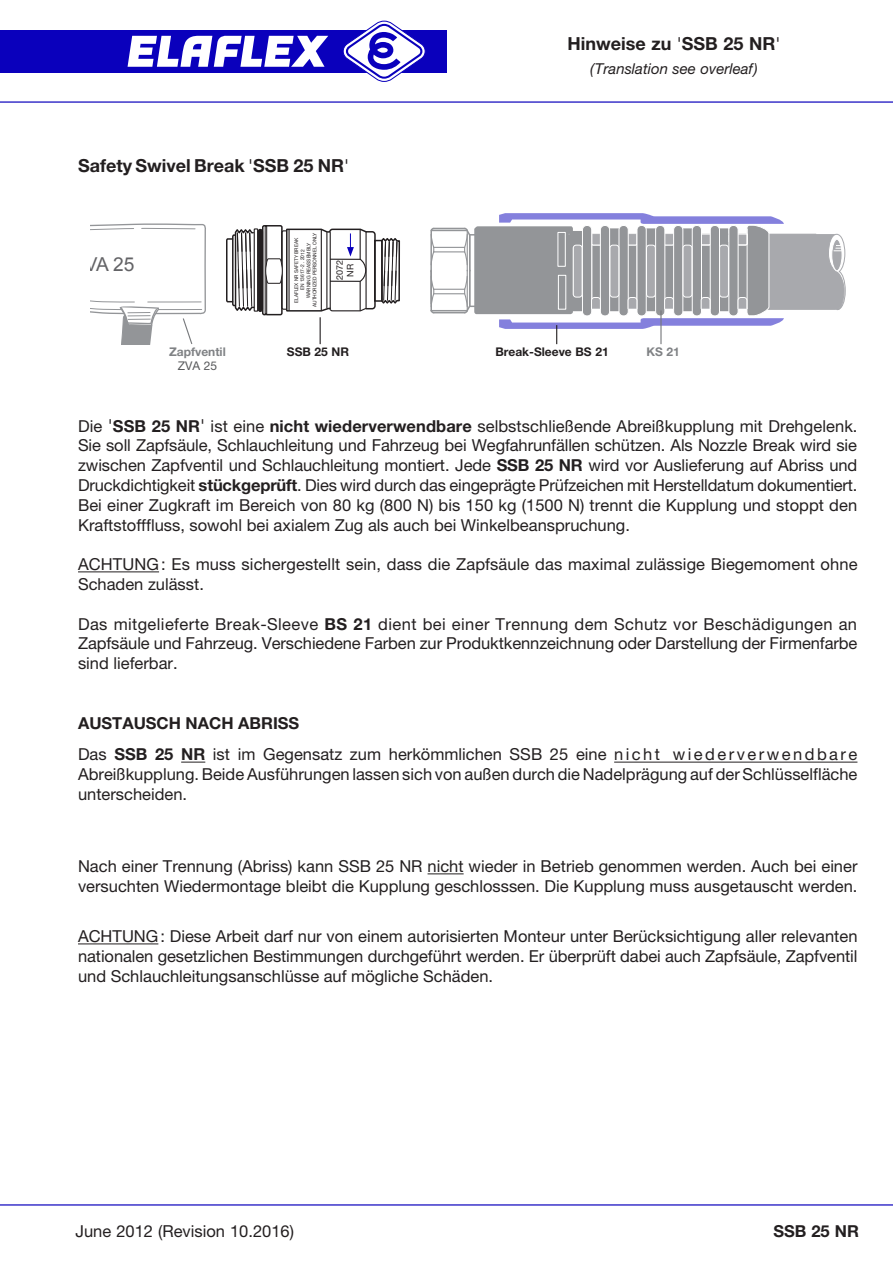
<style>
.page{position:relative;width:893px;height:1263px;background:#fff}
.page>*{position:absolute;margin:0;border:0;box-sizing:border-box;transform-origin:0 0}
.t1{font:19.2px "Arial";color:#636366}
.t2{font:700 18px "Helvetica Neue LTW1 G";color:#231f20}
.Fließ-8pt{font:16.5px/19.8px "Helvetica Neue LTW1 G";color:#231f20;text-align:justify}
.Fließ-8pt-2{font:700 16.5px "Helvetica Neue LTW1 G";color:#231f20}
.t3{font:italic 15px "Helvetica Neue LTW1 G";color:#231f20}
.t4{font:700 12px "Helvetica Neue LTW1 G";color:#231f20}
.t5{font:700 12px "Helvetica Neue LTW1 G";color:#808285}
.t6{font:12px "Helvetica Neue LTW1 G";color:#57585a}
.t7{font:9px/10.8px "Helvetica Neue LTW1 G";color:#231f20;text-align:center}
.t8{font:5.1px/6.1px "Helvetica Neue LTW1 G";letter-spacing:-.005em;color:#231f20;text-align:center;scale:.95 1}
.s1{font-weight:400}
.s2{font-size:18px}
.s3{font-weight:700}
</style>
<div class="page">
<hr style="left:0;top:1204px;width:893px;height:1px;background:#0a00bc">
<hr style="left:0;top:101px;width:893px;height:2px;background:#0a00bc">
<div style="left:0;top:30px;width:446px;height:43px;background:#0a00bc"></div>
<svg style="left:343px;top:21px;width:83px;height:61px"></svg>
<svg style="left:128px;top:35px;width:200px;height:32px"></svg>
<hr style="left:434px;top:312px;width:31px;height:1px;background:#939598">
<hr style="left:431px;top:310px;width:36px;height:1px;background:#939598">
<svg style="left:430px;top:280px;width:5px;height:34px"></svg>
<hr style="left:434px;top:293px;width:31px;height:1px;background:#939598">
<hr style="left:434px;top:289px;width:30px;height:1px;background:#939598">
<hr style="left:430px;top:270px;width:2px;height:34px;background:#939598">
<hr style="left:430px;top:231px;width:2px;height:40px;background:#939598">
<hr style="left:434px;top:228px;width:31px;height:1px;background:#939598">
<hr style="left:431px;top:230px;width:36px;height:1px;background:#939598">
<svg style="left:430px;top:227px;width:5px;height:39px"></svg>
<hr style="left:434px;top:247px;width:31px;height:1px;background:#939598">
<hr style="left:434px;top:251px;width:30px;height:1px;background:#939598">
<svg style="left:463px;top:213px;width:383px;height:131px"></svg>
<hr style="left:660px;top:310px;width:2px;height:34px;background:#76787b">
<hr style="left:78px;top:571px;width:81px;height:1px;background:#231f20">
<svg style="left:181px;top:762px;width:24px;height:1px"></svg>
<hr style="left:614px;top:762px;width:243px;height:1px;background:#231f20">
<hr style="left:428px;top:873px;width:36px;height:1px;background:#231f20">
<hr style="left:78px;top:943px;width:80px;height:1px;background:#231f20">
<svg style="left:91px;top:223px;width:115px;height:122px"></svg>
<svg style="left:226px;top:225px;width:174px;height:119px"></svg>
<p class="t2" style="left:78px;top:154px;width:272px">Safety Swivel Break <span class="s1">'</span>SSB 25 NR<span class="s1">'</span></p>
<p class="t1" style="left:73px;top:252px;width:63px">ZVA 25</p>
<p class="t8" style="left:293px;top:307px;width:80px;rotate:-90deg">ELAFLEX NR SAFETY BREAK<br>EN 13617-2 . 2012<br>WARNING REASSEMBLY<br>AUTHORIZED PERSONNEL ONLY</p>
<p class="t7" style="left:334px;top:280px;width:22px;rotate:-90deg">2072<br>NR</p>
<p class="t2" style="left:568px;top:32px;width:214px">Hinweise zu <span class="s1">'</span>SSB 25 NR<span class="s1">'</span></p>
<p class="t3" style="left:590px;top:59px;width:169px">(Translation see overleaf)</p>
<p class="t5" style="left:169px;top:344px;width:58px">Zapfventil</p>
<p class="t4" style="left:287px;top:344px;width:64px">SSB 25 NR</p>
<p class="t4" style="left:495px;top:344px;width:115px">Break-Sleeve BS 21</p>
<p class="t5" style="left:646px;top:344px;width:35px">KS 21</p>
<p class="t6" style="left:178px;top:359px;width:41px">ZVA 25</p>
<p class="Fließ-8pt" style="left:78px;top:416px;width:781px">Die <span class="s2">'</span><span class="s3">SSB 25 NR</span><span class="s2">'</span> ist eine <span class="s3">nicht wiederverwendbare</span> selbstschließende Abreißkupplung mit Drehgelenk.<br>Sie soll Zapfsäule, Schlauchleitung und Fahrzeug bei Wegfahrunfällen schützen. Als Nozzle Break wird sie zwischen Zapfventil und Schlauchleitung montiert. Jede <span class="s3">SSB 25 NR</span> wird vor Auslieferung auf Abriss und Druckdichtigkeit <span class="s3">stückgeprüft</span>. Dies wird durch das eingeprägte Prüfzeichen mit Herstelldatum dokumentiert.<br>Bei einer Zugkraft im Bereich von 80 kg (800 N) bis 150 kg (1500 N) trennt die Kupplung und stoppt den Kraftstofffluss, sowohl bei axialem Zug als auch bei Winkelbeanspruchung.</p>
<p class="Fließ-8pt" style="left:78px;top:554px;width:781px">ACHTUNG: Es muss sichergestellt sein, dass die Zapfsäule das maximal zulässige Biegemoment ohne<br>Schaden zulässt.</p>
<p class="Fließ-8pt" style="left:78px;top:614px;width:781px">Das mitgelieferte Break-Sleeve <span class="s3">BS 21</span> dient bei einer Trennung dem Schutz vor Beschädigungen an Zapfsäule und Fahrzeug. Verschiedene Farben zur Produktkennzeichnung oder Darstellung der Firmenfarbe sind lieferbar.</p>
<p class="Fließ-8pt-2" style="left:78px;top:713px;width:223px">AUSTAUSCH NACH ABRISS</p>
<p class="Fließ-8pt" style="left:78px;top:744px;width:781px">Das <span class="s3">SSB 25 NR</span> ist im Gegensatz zum herkömmlichen SSB 25 eine nicht wiederverwendbare Abreißkupplung. Beide Ausführungen lassen sich von außen durch die Nadelprägung auf der Schlüsselfläche unterscheiden.</p>
<p class="Fließ-8pt" style="left:78px;top:856px;width:781px">Nach einer Trennung (Abriss) kann SSB 25 NR nicht wieder in Betrieb genommen werden. Auch bei einer versuchten Wiedermontage bleibt die Kupplung geschlosssen. Die Kupplung muss ausgetauscht werden.</p>
<p class="Fließ-8pt" style="left:78px;top:926px;width:781px">ACHTUNG: Diese Arbeit darf nur von einem autorisierten Monteur unter Berücksichtigung aller relevanten nationalen gesetzlichen Bestimmungen durchgeführt werden. Er überprüft dabei auch Zapfsäule, Zapfventil und Schlauchleitungsanschlüsse auf mögliche Schäden.</p>
<p class="Fließ-8pt" style="left:76px;top:1221px;width:220px">June 2012 (Revision 10.2016)</p>
<p class="Fließ-8pt-2" style="left:773px;top:1221px;width:87px">SSB 25 NR</p>
</div>
